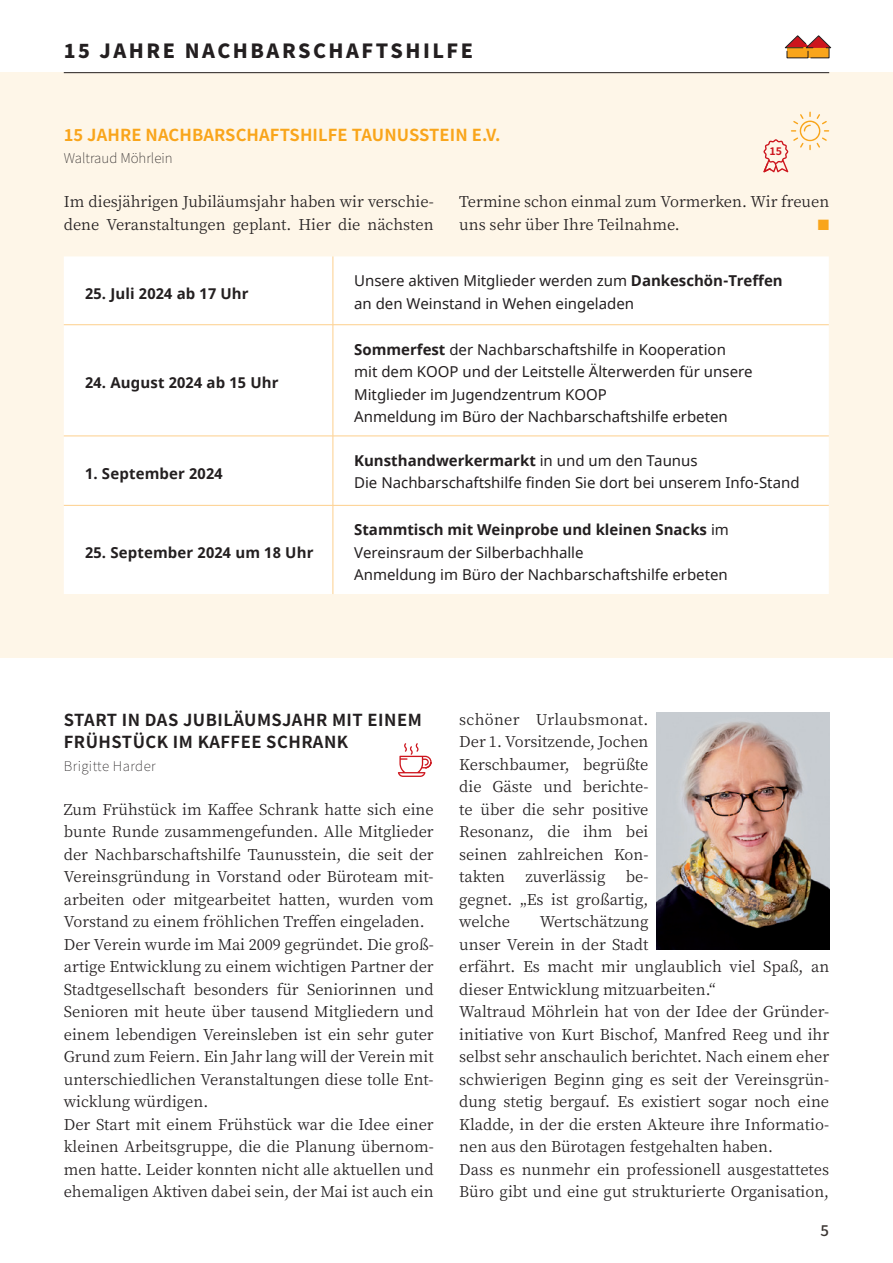
<style>
.page{position:relative;width:893px;height:1263px;background:#fff}
.page>*{position:absolute;margin:0;border:0;box-sizing:border-box;transform-origin:0 0}
.t1{font:900 19.5px "Noto Sans JP";letter-spacing:.13em;color:#231f20}
.t2{font:700 16.5px/22.5px "Noto Sans JP";letter-spacing:.03em;color:#231f20}
.t3{font:700 16.5px "Noto Sans JP";letter-spacing:.005em;color:#f9a51b}
.t4{font:15px/22.5px "Noto Serif JP";color:#231f20}
.t5{font:15px/22.5px "Noto Sans";color:#231f20}
.t6{font:700 15px "Noto Sans";letter-spacing:.01em;color:#231f20}
.t7{font:15px "Zapf Dingbats ITC";color:#f9a51b}
.t8{font:500 15px "Noto Sans JP";color:#3b3532}
.t9{font:100 13.5px "Noto Sans JP";color:#231f20}
.t10{font:100 13.5px "Noto Sans JP";letter-spacing:.03em;color:#231f20}
.t11{font:700 10.65px "Noto Sans JP";color:#cd151d}
.s1{font-weight:700}
</style>
<div class="page">
<svg style="left:784px;top:35px;width:47px;height:23px"></svg>
<div style="left:0;top:72px;width:893px;height:586px;background:#fef6e8"></div>
<hr style="left:64px;top:72px;width:765px;height:1px;background:#231f20">
<div style="left:64px;top:256px;width:765px;height:338px;background:#fff"></div>
<hr style="left:333px;top:256px;width:1px;height:69px;background:#fdcf8c">
<hr style="left:64px;top:324px;width:269px;height:1px;background:#fdcf8c">
<hr style="left:333px;top:324px;width:496px;height:1px;background:#fdcf8c">
<hr style="left:333px;top:325px;width:1px;height:111px;background:#fdcf8c">
<hr style="left:64px;top:436px;width:269px;height:1px;background:#fdcf8c">
<hr style="left:333px;top:436px;width:496px;height:1px;background:#fdcf8c">
<hr style="left:333px;top:436px;width:1px;height:69px;background:#fdcf8c">
<hr style="left:64px;top:505px;width:269px;height:1px;background:#fdcf8c">
<hr style="left:333px;top:505px;width:496px;height:1px;background:#fdcf8c">
<hr style="left:333px;top:505px;width:1px;height:89px;background:#fdcf8c">
<img style="left:657px;top:713px;width:172px;height:236px">
<svg style="left:398px;top:743px;width:34px;height:34px"></svg>
<svg style="left:763px;top:112px;width:66px;height:60px"></svg>
<svg style="left:763px;top:163px;width:8px;height:9px"></svg>
<h1 class="t1" style="left:64px;top:40px;width:411px">15 JAHRE NACHBARSCHAFTSHILFE</h1>
<p class="t3" style="left:64px;top:125px;width:438px">15 JAHRE NACHBARSCHAFTSHILFE TAUNUSSTEIN E.V.</p>
<p class="t9" style="left:64px;top:151px;width:110px">Waltraud Möhrlein</p>
<p class="t4" style="left:64px;top:191px;width:371px">Im diesjährigen Jubiläumsjahr haben wir verschie&shy;dene Veranstaltungen geplant. Hier die nächsten</p>
<p class="t4" style="left:459px;top:191px;width:371px">Termine schon einmal zum Vormerken. Wir freuen uns sehr über Ihre Teilnahme.</p>
<p class="t11" style="left:769px;top:146px;width:14px">15</p>
<p class="t7" style="left:818px;top:217px;width:13px">■</p>
<p class="t6" style="left:85px;top:283px;width:165px">25. Juli 2024 ab 17 Uhr</p>
<p class="t6" style="left:85px;top:372px;width:195px">24. August 2024 ab 15 Uhr</p>
<p class="t6" style="left:85px;top:463px;width:139px">1. September 2024</p>
<p class="t6" style="left:85px;top:542px;width:230px">25. September 2024 um 18 Uhr</p>
<p class="t5" style="left:354px;top:270px;width:430px">Unsere aktiven Mitglieder werden zum <span class="s1">Dankeschön-Treffen </span>an den Weinstand in Wehen eingeladen</p>
<p class="t5" style="left:354px;top:338px;width:400px"><span class="s1">Sommerfest</span> der Nachbarschaftshilfe in Kooperation mit dem KOOP und der Leitstelle Älterwerden für unsere Mitglieder im Jugendzentrum KOOP<br>Anmeldung im Büro der Nachbarschaftshilfe erbeten</p>
<p class="t5" style="left:354px;top:450px;width:447px"><span class="s1">Kunsthandwerkermarkt</span> in und um den Taunus<br>Die Nachbarschaftshilfe finden Sie dort bei unserem Info-Stand</p>
<p class="t5" style="left:354px;top:519px;width:376px"><span class="s1">Stammtisch mit Weinprobe und kleinen Snacks</span> im<br>Vereinsraum der Silberbachhalle<br>Anmeldung im Büro der Nachbarschaftshilfe erbeten</p>
<p class="t2" style="left:64px;top:709px;width:359px">START IN DAS JUBILÄUMSJAHR MIT EINEM<br>FRÜHSTÜCK IM KAFFEE SCHRANK</p>
<p class="t10" style="left:64px;top:758px;width:94px">Brigitte Harder</p>
<p class="t4" style="left:64px;top:798px;width:371px">Zum Frühstück im Kaffee Schrank hatte sich eine bunte Runde zusammengefunden. Alle Mitglieder der Nachbarschaftshilfe Taunusstein, die seit der Vereinsgründung in Vorstand oder Büroteam mit&shy;arbeiten oder mitgearbeitet hatten, wurden vom Vorstand zu einem fröhlichen Treffen eingeladen.<br>Der Verein wurde im Mai 2009 gegründet. Die groß&shy;artige Entwicklung zu einem wichtigen Partner der Stadtgesellschaft besonders für Seniorinnen und Senioren mit heute über tausend Mitgliedern und einem lebendigen Vereinsleben ist ein sehr guter Grund zum Feiern. Ein Jahr lang will der Verein mit unterschiedlichen Veranstaltungen diese tolle Ent&shy;wicklung würdigen.<br>Der Start mit einem Frühstück war die Idee einer kleinen Arbeitsgruppe, die die Planung übernom&shy;men hatte. Leider konnten nicht alle aktuellen und ehemaligen Aktiven dabei sein, der Mai ist auch ein</p>
<p class="t4" style="left:459px;top:708px;width:191px;text-align:justify">schöner Urlaubsmonat.<br>Der 1. Vorsitzende, Jochen Kerschbaumer, begrüßte die Gäste und berichte&shy;te über die sehr positive Resonanz, die ihm bei seinen zahlreichen Kon&shy;takten</p>
<p class="t4" style="left:459px;top:866px;width:191px;text-align:justify;text-indent:167px">be&shy;gegnet. „Es ist großartig, welche</p>
<p class="t4" style="left:525px;top:866px;width:81px">zuverlässig</p>
<p class="t4" style="left:459px;top:911px;width:371px;text-indent:81px">Wertschätzung<br>unser Verein in der Stadt<br>erfährt. Es macht mir unglaublich viel Spaß, an dieser Entwicklung mitzuarbeiten.“<br>Waltraud Möhrlein hat von der Idee der Gründer&shy;initiative von Kurt Bischof, Manfred Reeg und ihr selbst sehr anschaulich berichtet. Nach einem eher schwierigen Beginn ging es seit der Vereinsgrün&shy;dung stetig bergauf. Es existiert sogar noch eine Kladde, in der die ersten Akteure ihre Informatio&shy;nen aus den Bürotagen festgehalten haben.<br>Dass es nunmehr ein professionell ausgestattetes Büro gibt und eine gut strukturierte Organisation,</p>
<p class="t8" style="left:821px;top:1222px;width:10px">5</p>
</div>
